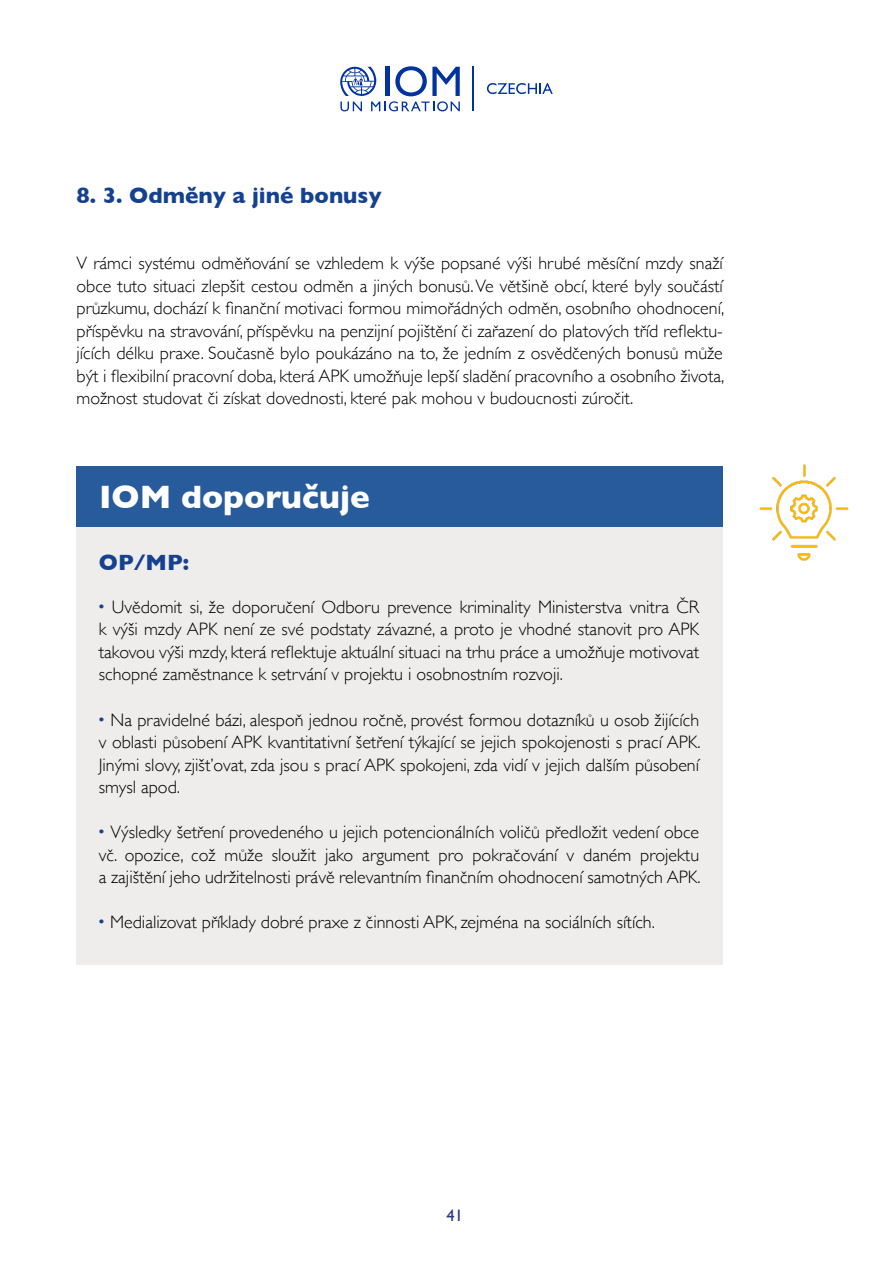
<style>
.page{position:relative;width:893px;height:1263px;background:#fff}
.page>*{position:absolute;margin:0;border:0;box-sizing:border-box;transform-origin:0 0}
.t1{font:700 33px "Gill Sans";color:#fff}
.t2{font:700 22.5px "Gill Sans";color:#164190}
.t3{font:300 18px/22.5px "Gill Sans";color:#000;text-align:justify}
.t4{font:16.5px "Gill Sans";color:#283583}
.s1{font-weight:700;font-size:19.5px;color:#164190}
</style>
<div class="page">
<hr style="left:473px;top:67px;width:1px;height:44px;background:#0033a0">
<svg style="left:340px;top:66px;width:120px;height:46px"></svg>
<svg style="left:487px;top:83px;width:66px;height:11px"></svg>
<div style="left:77px;top:466px;width:646px;height:61px;background:#275b9b"></div>
<div style="left:77px;top:527px;width:646px;height:438px;background:#efedeb"></div>
<img style="left:759px;top:464px;width:90px;height:97px">
<p class="t2" style="left:77px;top:177px;width:307px">8. 3. Odměny a jiné bonusy</p>
<p class="t3" style="left:77px;top:251px;width:649px">V rámci systému odměňování se vzhledem k výše popsané výši hrubé měsíční mzdy snaží obce tuto situaci zlepšit cestou odměn a jiných bonusů. Ve většině obcí, které byly součástí průzkumu, dochází k finanční motivaci formou mimořádných odměn, osobního ohodnocení, příspěvku na stravování, příspěvku na penzijní pojištění či zařazení do platových tříd reflektu&shy;jících délku praxe. Současně bylo poukázáno na to, že jedním z osvědčených bonusů může být i flexibilní pracovní doba, která APK umožňuje lepší sladění pracovního a osobního života, možnost studovat či získat dovednosti, které pak mohou v budoucnosti zúročit.</p>
<h1 class="t1" style="left:99px;top:470px;width:272px">IOM doporučuje</h1>
<p class="t2" style="left:99px;top:545px;width:92px">OP/MP:</p>
<p class="t3" style="left:99px;top:595px;width:602px"><span class="s1">·</span> Uvědomit si, že doporučení Odboru prevence kriminality Ministerstva vnitra ČR k výši mzdy APK není ze své podstaty závazné, a proto je vhodné stanovit pro APK takovou výši mzdy, která reflektuje aktuální situaci na trhu práce a umožňuje motivovat schopné zaměstnance k setrvání v projektu i osobnostním rozvoji.</p>
<p class="t3" style="left:99px;top:707px;width:603px"><span class="s1">·</span> Na pravidelné bázi, alespoň jednou ročně, provést formou dotazníků u osob žijících v oblasti působení APK kvantitativní šetření týkající se jejich spokojenosti s prací APK.<br>Jinými slovy, zjišťovat, zda jsou s prací APK spokojeni, zda vidí v jejich dalším působení smysl apod.</p>
<p class="t3" style="left:99px;top:820px;width:603px"><span class="s1">·</span> Výsledky šetření provedeného u jejich potencionálních voličů předložit vedení obce vč. opozice, což může sloužit jako argument pro pokračování v daném projektu a zajištění jeho udržitelnosti právě relevantním finančním ohodnocení samotných APK.</p>
<p class="t3" style="left:99px;top:910px;width:557px"><span class="s1">·</span> Medializovat příklady dobré praxe z činnosti APK, zejména na sociálních sítích.</p>
<p class="t4" style="left:446px;top:1206px;width:18px">41</p>
</div>
